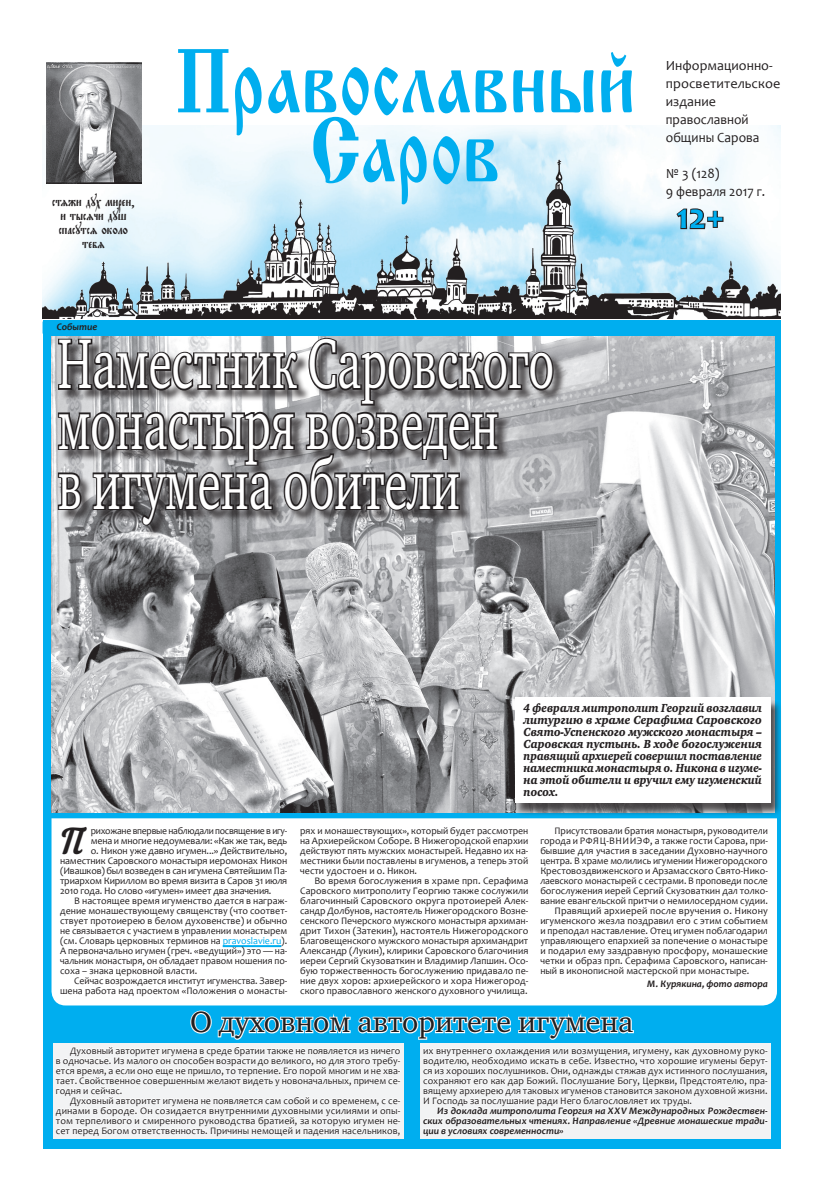
<style>
.page{position:relative;width:823px;height:1191px;background:#fff}
.page>*{position:absolute;margin:0;border:0;box-sizing:border-box;transform-origin:0 0}
.t1{font:95px/69px "Cyrillic Old";color:#00aeef;text-align:center;scale:.8 1}
.t2{font:72px/60px "Charter C";color:#fff;scale:.65 1}
.t3{font:700 36px "Candara";color:#00aeef}
.t4{font:35.3px "Nautilus Pompilius";color:#231f20}
.t5{font:30px "Charter C";color:#231f20}
.t6{font:14px/18px "Candara";color:#231f20}
.t7{font:14px/14px "Evangelie C";color:#231f20;text-align:center}
.t8{font:14px/18px "Candara";color:#231f20;scale:.96 1}
.t9{font:italic 12px/12px "Charter Black C";color:#231f20;text-align:justify;scale:.88 1}
.t10{font:10px/10px "Candara";color:#231f20;text-align:justify}
.t11{font:italic 700 10px/10px "Candara";color:#231f20;text-align:justify}
.t12{font:10px "Candara";letter-spacing:-.02em;color:#231f20}
.t13{font:10px "Candara";letter-spacing:-.03em;color:#231f20}
.s1{color:#00aeef}
</style>
<div class="page">
<div style="left:43px;top:320px;width:737px;height:828px;background:#00aeef"></div>
<img style="left:43px;top:125px;width:737px;height:193px">
<img style="left:46px;top:63px;width:96px;height:120px">
<svg style="left:674px;top:207px;width:50px;height:23px"></svg>
<div style="left:51px;top:818px;width:725px;height:187px;background:#fff"></div>
<hr style="left:222px;top:945px;width:59px;height:2px;background:#00aeef">
<img style="left:51px;top:336px;width:723px;height:476px">
<div style="left:514px;top:699px;width:267px;height:118px;background:#231f20;opacity:.75"></div>
<div style="left:514px;top:697px;width:256px;height:105px;background:#fff"></div>
<svg style="left:522px;top:696px;width:240px;height:109px"></svg>
<div style="left:59px;top:339px;width:506px;height:199px;background:#231f20;opacity:.75"></div>
<svg style="left:56px;top:336px;width:498px;height:191px;background:#7a797a"></svg>
<div style="left:53px;top:1093px;width:350px;height:46px;background:#f2f3f4"></div>
<div style="left:420px;top:1103px;width:350px;height:36px;background:#f2f3f4"></div>
<svg style="left:55px;top:1010px;width:712px;height:126px"></svg>
<h3 class="t7" style="left:52px;top:195px;width:84px">стяжи дух мирен, и тысячи душ спасутся около тебя</h3>
<p class="t11" style="left:57px;top:322px;width:42px">Событие</p>
<h1 class="t1" style="left:175px;top:49px;width:576px">Православный<br>Саров</h1>
<h2 class="t2" style="left:58px;top:335px;width:764px">Наместник Саровского монастыря возведен<br>в игумена обители</h2>
<h3 class="t6" style="left:665px;top:56px;width:116px">Информационно&shy;просветительское издание православной общины Сарова</h3>
<h3 class="t8" style="left:665px;top:164px;width:105px">№ 3 (128)<br>9 февраля 2017 г.</h3>
<h3 class="t3" style="left:676px;top:194px;width:49px">12+</h3>
<h3 class="t4" style="left:59px;top:820px;width:26px">П</h3>
<p class="t13" style="left:91px;top:824px;width:198px">рихожане впервые наблюдали посвящение в игу-</p>
<p class="t10" style="left:91px;top:835px;width:198px">мена и многие недоумевали: «Как же так, ведь</p>
<p class="t10" style="left:91px;top:845px;width:198px">о. Никон уже давно игумен...» Действительно,</p>
<p class="t10" style="left:60px;top:855px;width:228px">наместник Саровского монастыря иеромонах Никон</p>
<p class="t12" style="left:60px;top:864px;width:229px">(Ивашков) был возведен в сан игумена Святейшим Па-</p>
<p class="t10" style="left:60px;top:875px;width:229px">триархом Кириллом во время визита в Саров 31 июля</p>
<p class="t10" style="left:60px;top:885px;width:213px">2010 года. Но слово «игумен» имеет два значения.</p>
<p class="t10" style="left:74px;top:895px;width:214px">В настоящее время игуменство дается в награж-</p>
<p class="t10" style="left:60px;top:905px;width:229px">дение монашествующему священству (что соответ-</p>
<p class="t10" style="left:60px;top:915px;width:229px">ствует протоиерею в белом духовенстве) и обычно</p>
<p class="t10" style="left:60px;top:925px;width:229px">не связывается с участием в управлении монастырем</p>
<p class="t10" style="left:60px;top:935px;width:229px">(см. Словарь церковных терминов на <span class="s1">pravoslavie.ru</span>).</p>
<p class="t10" style="left:60px;top:945px;width:229px">А первоначально игумен (греч. «ведущий») это — на-</p>
<p class="t10" style="left:60px;top:955px;width:229px">чальник монастыря, он обладает правом ношения по-</p>
<p class="t10" style="left:60px;top:965px;width:139px">соха – знака церковной власти.</p>
<p class="t10" style="left:74px;top:975px;width:214px">Сейчас возрождается институт игуменства. Завер-</p>
<p class="t10" style="left:60px;top:985px;width:228px">шена работа над проектом «Положения о монасты-</p>
<p class="t9" style="left:523px;top:702px;width:272px">4 февраля митрополит Георгий возглавил литургию в храме Серафима Саровского Свято-Успенского мужского монастыря – Саровская пустынь. В ходе богослужения правящий архиерей совершил поставление наместника монастыря о. Никона в игуме&shy;на этой обители и вручил ему игуменский посох.</p>
<p class="t10" style="left:300px;top:825px;width:229px">рях и монашествующих», который будет рассмотрен на Архиерейском Соборе. В Нижегородской епархии действуют пять мужских монастырей. Недавно их на&shy;местники были поставлены в игуменов, а теперь этой чести удостоен и о. Никон.</p>
<p class="t10" style="left:300px;top:875px;width:229px;text-indent:14px">Во время богослужения в храме прп. Серафима Саровского митрополиту Георгию также сослужили благочинный Саровского округа протоиерей Алек&shy;сандр Долбунов, настоятель Нижегородского Возне&shy;сенского Печерского мужского монастыря архиман&shy;дрит Тихон (Затекин), настоятель Нижегородского Благовещенского мужского монастыря архимандрит Александр (Лукин), клирики Саровского благочиния иереи Сергий Скузоваткин и Владимир Лапшин. Осо&shy;бую торжественность богослужению придавало пе&shy;ние двух хоров: архиерейского и хора Нижегород&shy;ского православного женского духовного училища.</p>
<p class="t10" style="left:554px;top:825px;width:215px">Присутствовали братия монастыря, руководители</p>
<p class="t10" style="left:540px;top:835px;width:229px">города и РФЯЦ-ВНИИЭФ, а также гости Сарова, при-</p>
<p class="t10" style="left:540px;top:845px;width:229px">бывшие для участия в заседании Духовно-научного</p>
<p class="t10" style="left:540px;top:855px;width:229px">центра. В храме молились игумении Нижегородского</p>
<p class="t10" style="left:540px;top:865px;width:229px">Крестовоздвиженского и Арзамасского Свято-Нико-</p>
<p class="t10" style="left:540px;top:875px;width:229px">лаевского монастырей с сестрами. В проповеди после</p>
<p class="t10" style="left:540px;top:885px;width:229px">богослужения иерей Сергий Скузоваткин дал толко-</p>
<p class="t10" style="left:540px;top:895px;width:229px">вание евангельской притчи о немилосердном судии.</p>
<p class="t10" style="left:554px;top:905px;width:215px">Правящий архиерей после вручения о. Никону</p>
<p class="t10" style="left:540px;top:915px;width:229px">игуменского жезла поздравил его с этим событием</p>
<p class="t10" style="left:540px;top:925px;width:229px">и преподал наставление. Отец игумен поблагодарил</p>
<p class="t10" style="left:540px;top:935px;width:229px">управляющего епархией за попечение о монастыре</p>
<p class="t10" style="left:540px;top:945px;width:229px">и подарил ему заздравную просфору, монашеские</p>
<p class="t10" style="left:540px;top:955px;width:229px">четки и образ прп. Серафима Саровского, написан-</p>
<p class="t10" style="left:540px;top:965px;width:210px">ный в иконописной мастерской при монастыре.</p>
<p class="t11" style="left:647px;top:978px;width:122px">М. Курякина, фото автора</p>
<h3 class="t5" style="left:190px;top:1005px;width:444px">О духовном авторитете игумена</h3>
<p class="t10" style="left:56px;top:1045px;width:346px;text-indent:14px">Духовный авторитет игумена в среде братии также не появляется из ничего в одночасье. Из малого он способен возрасти до великого, но для этого требу&shy;ется время, а если оно еще не пришло, то терпение. Его порой многим и не хва&shy;тает. Свойственное совершенным желают видеть у новоначальных, причем се&shy;годня и сейчас.</p>
<p class="t10" style="left:56px;top:1095px;width:346px;text-indent:14px">Духовный авторитет игумена не появляется сам собой и со временем, с се&shy;динами в бороде. Он созидается внутренними духовными усилиями и опы&shy;том терпеливого и смиренного руководства братией, за которую игумен не&shy;сет перед Богом ответственность. Причины немощей и падения насельников,</p>
<p class="t10" style="left:423px;top:1045px;width:346px">их внутреннего охлаждения или возмущения, игумену, как духовному руко&shy;водителю, необходимо искать в себе. Известно, что хорошие игумены берут&shy;ся из хороших послушников. Они, однажды стяжав дух истинного послушания, сохраняют его как дар Божий. Послушание Богу, Церкви, Предстоятелю, пра&shy;вящему архиерею для таковых игуменов становится законом духовной жизни.<br>И Господь за послушание ради Него благословляет их труды.</p>
<p class="t11" style="left:423px;top:1105px;width:346px;text-indent:14px">Из доклада митрополита Георгия на XXV Международных Рождествен&shy;ских образовательных чтениях. Направление «Древние монашеские тради&shy;ции в условиях современности»</p>
</div>
